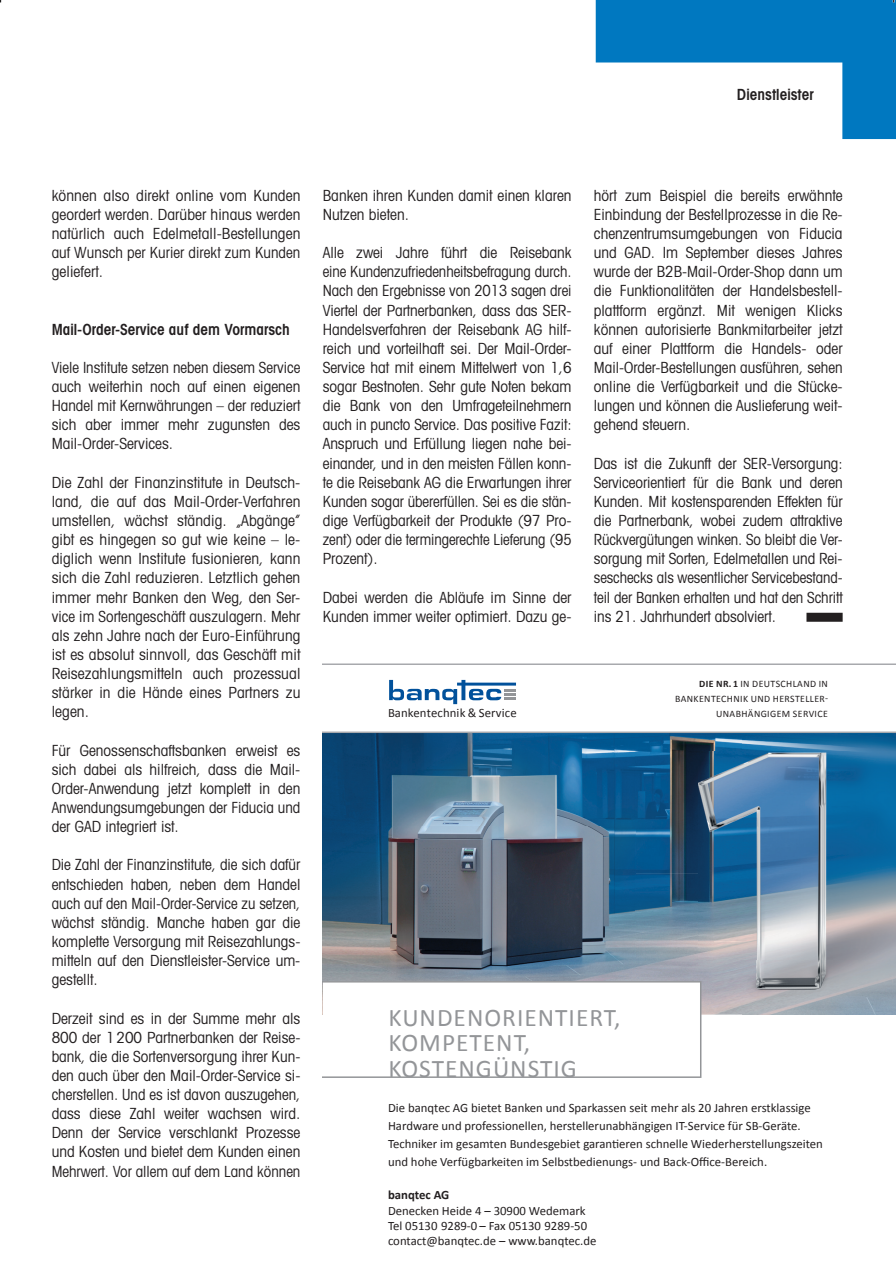
<style>
.page{position:relative;width:896px;height:1278px;background:#fff}
.page>*{position:absolute;margin:0;border:0;box-sizing:border-box;transform-origin:0 0}
.t1{font:25.35px/25.3px "Calibri";letter-spacing:.04em;color:#939598}
.t2{font:condensed 15.3px/19.2px "Avant Garde";color:#231f20;text-align:justify}
.t3{font:600 condensed 15.3px "Avant Garde";color:#231f20}
.t4{font:12.75px/17.9px "Calibri";color:#231f20}
.t5{font:700 12.75px "Calibri";color:#231f20}
.t6{font:9.9px/15.3px "Calibri";letter-spacing:.04em;color:#231f20;text-align:right}
.s1{font-weight:700}
</style>
<div class="page">
<div style="left:806px;top:613px;width:37px;height:9px;background:#231f20"></div>
<img style="left:323px;top:733px;width:420px;height:282px">
<img style="left:743px;top:733px;width:153px;height:19px">
<img style="left:743px;top:1013px;width:153px;height:2px">
<img style="left:698px;top:752px;width:198px;height:261px">
<svg style="left:389px;top:680px;width:127px;height:24px"></svg>
<hr style="left:323px;top:663px;width:573px;height:2px;background:#a8a9ad">
<hr style="left:323px;top:731px;width:573px;height:2px;background:#a8a9ad">
<svg style="left:323px;top:981px;width:378px;height:97px"></svg>
<svg style="left:596px;top:0;width:300px;height:139px"></svg>
<p class="t3" style="left:737px;top:85px;width:78px">Dienstleister</p>
<p class="t2" style="left:52px;top:185px;width:250px">können also direkt online vom Kunden geordert werden. Darüber hinaus werden natürlich auch Edelmetall-Bestellungen auf Wunsch per Kurier direkt zum Kunden geliefert.</p>
<p class="t3" style="left:52px;top:320px;width:240px">Mail-Order-Service auf dem Vormarsch</p>
<p class="t2" style="left:52px;top:357px;width:250px">Viele Institute setzen neben diesem Service auch weiterhin noch auf einen eigenen Handel mit Kernwährungen – der reduziert sich aber immer mehr zugunsten des Mail-Order-Services.</p>
<p class="t2" style="left:52px;top:472px;width:250px">Die Zahl der Finanzinstitute in Deutsch&shy;land, die auf das Mail-Order-Verfahren umstellen, wächst ständig. „Abgänge” gibt es hingegen so gut wie keine – le&shy;diglich wenn Institute fusionieren, kann sich die Zahl reduzieren. Letztlich gehen immer mehr Banken den Weg, den Ser&shy;vice im Sortengeschäft auszulagern. Mehr als zehn Jahre nach der Euro-Einführung ist es absolut sinnvoll, das Geschäft mit Reisezahlungsmitteln auch prozessual stärker in die Hände eines Partners zu legen.</p>
<p class="t2" style="left:52px;top:740px;width:250px">Für Genossenschaftsbanken erweist es sich dabei als hilfreich, dass die Mail-Order-Anwendung jetzt komplett in den Anwendungsumgebungen der Fiducia und der GAD integriert ist.</p>
<p class="t2" style="left:52px;top:855px;width:250px">Die Zahl der Finanzinstitute, die sich dafür entschieden haben, neben dem Handel auch auf den Mail-Order-Service zu setzen, wächst ständig. Manche haben gar die komplette Versorgung mit Reisezahlungs&shy;mitteln auf den Dienstleister-Service um&shy;gestellt.</p>
<p class="t2" style="left:52px;top:1008px;width:250px">Derzeit sind es in der Summe mehr als 800 der 1200 Partnerbanken der Reise&shy;bank, die die Sortenversorgung ihrer Kun&shy;den auch über den Mail-Order-Service si&shy;cherstellen. Und es ist davon auszugehen, dass diese Zahl weiter wachsen wird.<br>Denn der Service verschlankt Prozesse und Kosten und bietet dem Kunden einen Mehrwert. Vor allem auf dem Land können</p>
<p class="t2" style="left:323px;top:185px;width:250px">Banken ihren Kunden damit einen klaren<br>Nutzen bieten.</p>
<p class="t2" style="left:323px;top:243px;width:250px">Alle zwei Jahre führt die Reisebank eine Kundenzufriedenheitsbefragung durch.<br>Nach den Ergebnisse von 2013 sagen drei Viertel der Partnerbanken, dass das SER-Handelsverfahren der Reisebank AG hilf&shy;reich und vorteilhaft sei. Der Mail-Order-Service hat mit einem Mittelwert von 1,6 sogar Bestnoten. Sehr gute Noten bekam die Bank von den Umfrageteilnehmern auch in puncto Service. Das positive Fazit:<br>Anspruch und Erfüllung liegen nahe bei&shy;einander, und in den meisten Fällen konn&shy;te die Reisebank AG die Erwartungen ihrer Kunden sogar übererfüllen. Sei es die stän&shy;dige Verfügbarkeit der Produkte (97 Pro&shy;zent) oder die termingerechte Lieferung (95<br>Prozent).</p>
<p class="t2" style="left:323px;top:587px;width:250px">Dabei werden die Abläufe im Sinne der<br>Kunden immer weiter optimiert. Dazu ge-</p>
<p class="t4" style="left:388px;top:703px;width:130px">Bankentechnik &amp; Service</p>
<p class="t2" style="left:594px;top:185px;width:250px">hört zum Beispiel die bereits erwähnte Einbindung der Bestellprozesse in die Re&shy;chenzentrumsumgebungen von Fiducia und GAD. Im September dieses Jahres wurde der B2B-Mail-Order-Shop dann um die Funktionalitäten der Handelsbestell&shy;plattform ergänzt. Mit wenigen Klicks können autorisierte Bankmitarbeiter jetzt auf einer Plattform die Handels- oder Mail-Order-Bestellungen ausführen, sehen online die Verfügbarkeit und die Stücke&shy;lungen und können die Auslieferung weit&shy;gehend steuern.</p>
<p class="t2" style="left:594px;top:453px;width:250px">Das ist die Zukunft der SER-Versorgung:<br>Serviceorientiert für die Bank und deren Kunden. Mit kostensparenden Effekten für die Partnerbank, wobei zudem attraktive Rückvergütungen winken. So bleibt die Ver&shy;sorgung mit Sorten, Edelmetallen und Rei&shy;seschecks als wesentlicher Servicebestand&shy;teil der Banken erhalten und hat den Schritt ins 21. Jahrhundert absolviert.</p>
<p class="t6" style="left:675px;top:676px;width:154px"><span class="s1">DIE NR. 1</span> IN DEUTSCHLAND IN<br>BANKENTECHNIK UND HERSTELLER-<br>UNABHÄNGIGEM SERVICE</p>
<h1 class="t1" style="left:388px;top:1005px;width:234px">KUNDENORIENTIERT,<br>KOMPETENT,<br>KOSTENGÜNSTIG</h1>
<p class="t4" style="left:388px;top:1099px;width:436px">Die banqtec AG bietet Banken und Sparkassen seit mehr als 20 Jahren erstklassige Hardware und professionellen, herstellerunabhängigen IT-Service für SB-Geräte.<br>Techniker im gesamten Bundesgebiet garantieren schnelle Wiederherstellungszeiten und hohe Verfügbarkeiten im Selbstbedienungs- und Back-Office-Bereich.</p>
<p class="t5" style="left:388px;top:1187px;width:63px">banqtec AG</p>
<p class="t4" style="left:388px;top:1203px;width:210px;line-height:15.3px">Denecken Heide 4 – 30900 Wedemark<br>Tel 05130 9289-0 – Fax 05130 9289-50 contact@banqtec.de – www.banqtec.de</p>
</div>
